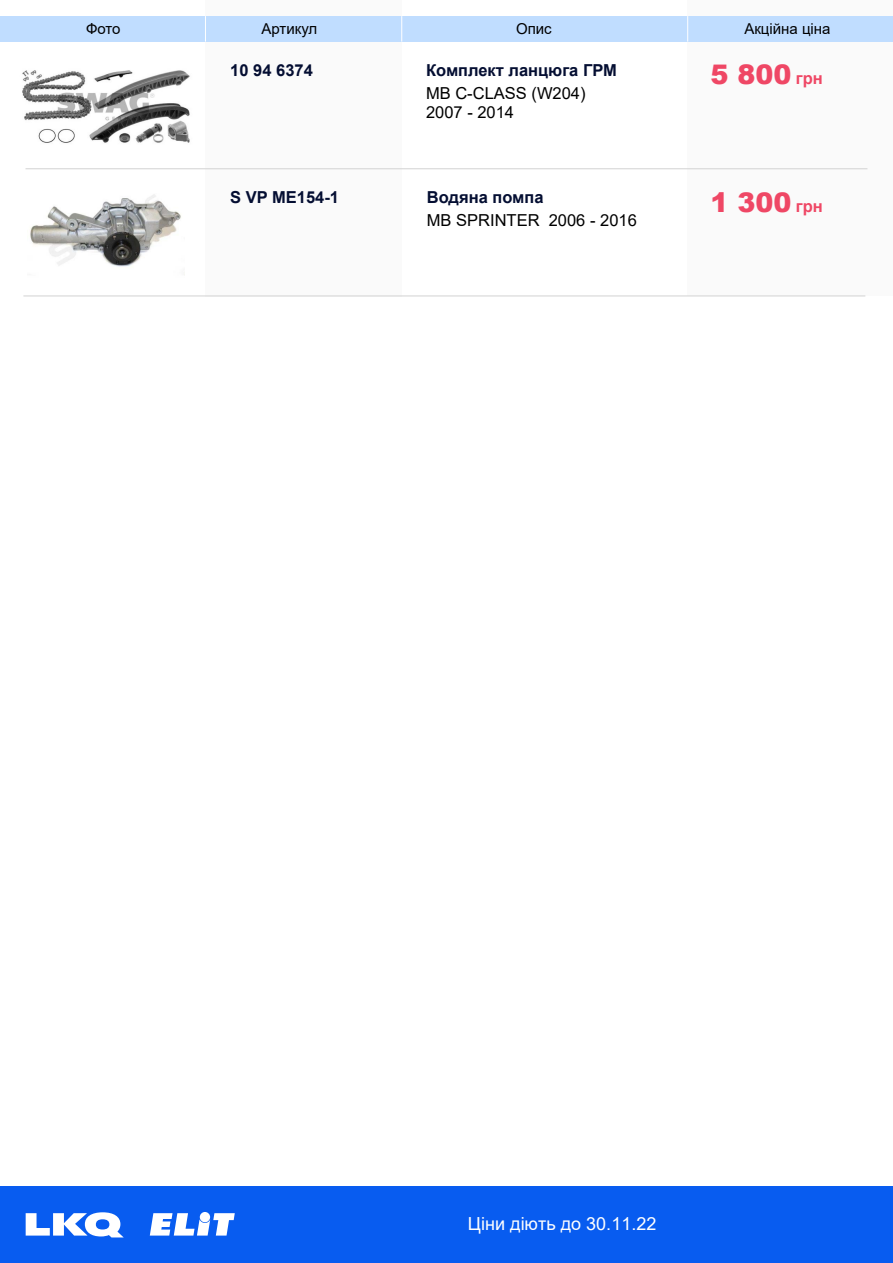
<style>
.page{position:relative;width:893px;height:1263px;background:#fff}
.page>*{position:absolute;margin:0;border:0;box-sizing:border-box;transform-origin:0 0}
.t1{font:900 27px "Arial";color:#ef4765}
.t2{font:18px "Arial";color:#fff}
.t3{font:700 16.5px "Arial";color:#040e32}
.t4{font:16.5px/19.8px "Arial";color:#000}
.t5{font:15px "Arial";color:#000}
.s1{font-weight:700;font-size:16.5px}
</style>
<div class="page">
<div style="left:205px;top:0;width:197px;height:296px;background:#fafafa"></div>
<div style="left:688px;top:0;width:205px;height:295px;background:#fafafa"></div>
<div style="left:0;top:16px;width:893px;height:26px;background:#c0ddff"></div>
<svg style="left:205px;top:16px;width:1px;height:26px"></svg>
<svg style="left:401px;top:16px;width:1px;height:26px"></svg>
<svg style="left:687px;top:16px;width:1px;height:26px"></svg>
<hr style="left:26px;top:168px;width:841px;height:1px;background:#d2d2d2">
<hr style="left:23px;top:296px;width:842px;height:1px;background:#d2d2d2">
<div style="left:0;top:1186px;width:893px;height:77px;background:#085cf0"></div>
<svg style="left:26px;top:1212px;width:97px;height:25px"></svg>
<svg style="left:150px;top:1213px;width:85px;height:22px"></svg>
<img style="left:22px;top:70px;width:168px;height:73px">
<img style="left:30px;top:194px;width:155px;height:81px">
<p class="t5" style="left:86px;top:18px;width:36px">Фото</p>
<p class="t5" style="left:261px;top:18px;width:57px">Артикул</p>
<p class="t5" style="left:516px;top:18px;width:37px">Опис</p>
<p class="t5" style="left:744px;top:18px;width:88px">Акційна ціна</p>
<p class="t3" style="left:230px;top:59px;width:84px">10 94 6374</p>
<p class="t3" style="left:426px;top:59px;width:192px">Комплект ланцюга ГРМ</p>
<p class="t4" style="left:426px;top:83px;width:161px">MB C-CLASS (W204)<br>2007 - 2014</p>
<h1 class="t1" style="left:710px;top:55px;width:114px">5 800 <span class="s1">грн</span></h1>
<p class="t3" style="left:230px;top:186px;width:110px">S VP ME154-1</p>
<p class="t3" style="left:427px;top:186px;width:118px">Водяна помпа</p>
<p class="t4" style="left:427px;top:210px;width:211px">MB SPRINTER 2006 - 2016</p>
<h1 class="t1" style="left:710px;top:182px;width:114px">1 300 <span class="s1">грн</span></h1>
<p class="t2" style="left:468px;top:1211px;width:190px">Ціни діють до 30.11.22</p>
</div>
